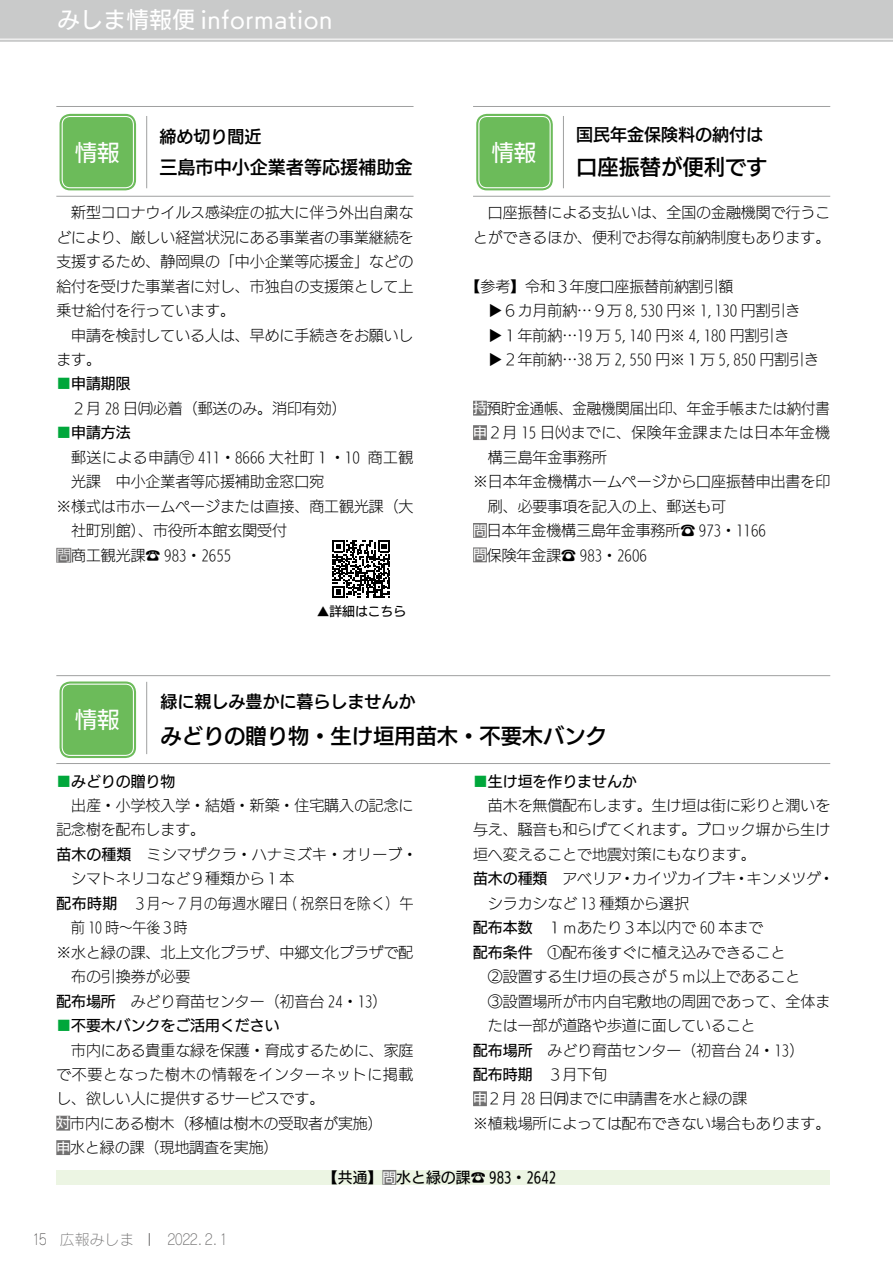
<style>
.page{position:relative;width:893px;height:1263px;background:#fff}
.page>*{position:absolute;margin:0;border:0;box-sizing:border-box;transform-origin:0 0}
.t1{font:22.35px "UD Kakugo Large Pro M";letter-spacing:.03em;color:#fff}
.t2{font:21.3px "UD Kakugo Large Pro DB";color:#000}
.t3{font:18px "UD Kakugo Large Pro DB";color:#000}
.t4{font:16.95px "UD Kakugo Large Pro DB";color:#000}
.t5{font:14.85px/24.5px "UD Kakugo Large Pro L";color:#000}
.t6{font:14.85px "UD Kakugo Large Pro M";color:#000}
.t7{font:14.85px "UD Kakugo Large Pro L";letter-spacing:.035em;color:#000}
.t8{font:14.85px "UD Kakugo Large Pro L";color:#000;scale:.96 1}
.t9{font:14.85px "UD Kakugo Large Pro L";letter-spacing:.03em;color:#000}
.t10{font:14.85px "UD Kakugo Large Pro L";letter-spacing:.035em;color:#000;scale:.92 1}
.t11{font:14.85px "Rodin Cattleya Pro L";color:#727171}
.t12{font:14.85px "UD Kakugo Large Pro L";color:#000;scale:.92 1}
.t13{font:14.85px "Rodin Cattleya Pro L";color:#595757;scale:.8 1}
.t14{font:12.75px "UD Kakugo Large Pro M";color:#000}
.s1{font-family:"UD Kakugo Large Pro L";color:#00a73b}
.s2{color:#fff}
.s3{font-family:"UD Kakugo Large Pro M";font-size:13.8px;color:#fff}
.s4{font-family:"UD Mincho Pro L"}
.s5{color:#00a73b}
.s6{font-family:"UD Kakugo Large Pro M"}
.s7{font-family:"UD Kakugo Large Pro L"}
.s8{font-family:"UD Kakugo Large Pro R"}
.s9{font-size:13.8px;color:#fff}
</style>
<div class="page">
<svg style="left:0;top:0;width:893px;height:42px;background:#cacbcb"></svg>
<hr style="left:56px;top:763px;width:774px;height:1px;background:#9fa0a0">
<div style="left:473px;top:401px;width:14px;height:15px;background:#727171"></div>
<div style="left:473px;top:425px;width:14px;height:15px;background:#727171"></div>
<div style="left:473px;top:523px;width:14px;height:15px;background:#727171"></div>
<div style="left:473px;top:547px;width:14px;height:15px;background:#727171"></div>
<div style="left:56px;top:548px;width:15px;height:15px;background:#727171"></div>
<div style="left:476px;top:114px;width:77px;height:76px;background:#6cbb5a;border-radius:11px"></div>
<div style="left:473px;top:111px;width:83px;height:83px;border:1px solid #fff;border-radius:13px"></div>
<div style="left:478px;top:116px;width:73px;height:72px;border:1px solid #fff;border-radius:8px"></div>
<div style="left:60px;top:114px;width:76px;height:76px;background:#6cbb5a;border-radius:11px"></div>
<div style="left:56px;top:111px;width:83px;height:83px;border:1px solid #fff;border-radius:13px"></div>
<div style="left:62px;top:116px;width:72px;height:72px;border:1px solid #fff;border-radius:8px"></div>
<hr style="left:473px;top:196px;width:357px;height:1px;background:#9fa0a0">
<hr style="left:56px;top:196px;width:358px;height:1px;background:#9fa0a0">
<hr style="left:563px;top:116px;width:1px;height:72px;background:#9fa0a0">
<hr style="left:146px;top:116px;width:1px;height:72px;background:#9fa0a0">
<hr style="left:473px;top:106px;width:357px;height:1px;background:#9fa0a0">
<hr style="left:56px;top:106px;width:358px;height:1px;background:#9fa0a0">
<hr style="left:56px;top:675px;width:774px;height:1px;background:#9fa0a0">
<div style="left:60px;top:681px;width:76px;height:77px;background:#6cbb5a;border-radius:11px"></div>
<div style="left:56px;top:678px;width:83px;height:83px;border:1px solid #fff;border-radius:13px"></div>
<div style="left:62px;top:684px;width:72px;height:72px;border:1px solid #fff;border-radius:8px"></div>
<hr style="left:146px;top:682px;width:1px;height:72px;background:#9fa0a0">
<div style="left:56px;top:1116px;width:14px;height:14px;background:#727171"></div>
<div style="left:56px;top:1140px;width:14px;height:15px;background:#727171"></div>
<div style="left:473px;top:1091px;width:14px;height:15px;background:#727171"></div>
<div style="left:56px;top:1170px;width:774px;height:15px;background:#ecf5e3"></div>
<div style="left:382px;top:1170px;width:14px;height:15px;background:#727171"></div>
<svg style="left:333px;top:540px;width:57px;height:58px"></svg>
<svg style="left:149px;top:1233px;width:1px;height:13px"></svg>
<h1 class="t1" style="left:57px;top:2px;width:277px">みしま情報便 information</h1>
<h1 class="t1" style="left:75px;top:134px;width:46px">情報</h1>
<p class="t4" style="left:159px;top:123px;width:104px">締め切り間近</p>
<p class="t3" style="left:159px;top:152px;width:254px">三島市中小企業者等応援補助金</p>
<h1 class="t1" style="left:492px;top:134px;width:46px">情報</h1>
<p class="t4" style="left:576px;top:121px;width:189px">国民年金保険料の納付は</p>
<h2 class="t2" style="left:576px;top:149px;width:193px">口座振替が便利です</h2>
<p class="t5" style="left:56px;top:200px;width:359px;text-align:justify;text-indent:15px">新型コロナウイルス感染症の拡大に伴う外出自粛などにより、厳しい経営状況にある事業者の事業継続を支援するため、静岡県の「中小企業等応援金」などの給付を受けた事業者に対し、市独自の支援策として上乗せ給付を行っています。</p>
<p class="t5" style="left:56px;top:322px;width:359px;text-indent:15px">申請を検討している人は、早めに手続きをお願いします。</p>
<p class="t6" style="left:56px;top:372px;width:76px"><span class="s1">■</span>申請期限</p>
<p class="t5" style="left:71px;top:396px;width:277px">２月 28 日㈪必着（郵送のみ。消印有効(</p>
<p class="t6" style="left:56px;top:421px;width:76px"><span class="s1">■</span>申請方法</p>
<p class="t7" style="left:71px;top:445px;width:344px">郵送による申請〶 411・8666 大社町１・10　商工観</p>
<p class="t5" style="left:71px;top:469px;width:254px">光課　中小企業者等応援補助金窓口宛</p>
<p class="t5" style="left:56px;top:493px;width:359px">※様式は市ホームページまたは直接、商工観光課（大</p>
<p class="t5" style="left:71px;top:518px;width:217px">社町別館）、市役所本館玄関受付</p>
<p class="t5" style="left:56px;top:542px;width:176px"><span class="s2">問</span>商工観光課☎ 983・2655</p>
<p class="t5" style="left:473px;top:200px;width:359px;text-align:right">口座振替による支払いは、全国の金融機関で行うことができるほか、便利でお得な前納制度もあります。</p>
<p class="t5" style="left:473px;top:273px;width:348px;text-indent:-7px">【参考】令和３年度口座振替前納割引額<br>　 ▶６カ月前納…９万 8,530 円※ 1,130 円割引き<br>　 ▶１年前納…19 万 5,140 円※ 4,180 円割引き<br>　 ▶２年前納…38 万 2,550 円※１万 5,850 円割引き</p>
<p class="t8" style="left:473px;top:396px;width:373px"><span class="s3">持</span>預貯金通帳、金融機関届出印、年金手帳または納付書</p>
<p class="t9" style="left:473px;top:421px;width:359px"><span class="s3">申</span>２月 15 日㈫までに、保険年金課または日本年金機</p>
<p class="t5" style="left:488px;top:444px;width:121px">構三島年金事務所</p>
<p class="t5" style="left:473px;top:469px;width:359px">※日本年金機構ホームページから口座振替申出書を印</p>
<p class="t5" style="left:488px;top:493px;width:240px">刷、必要事項を記入の上、郵送も可</p>
<p class="t5" style="left:473px;top:518px;width:294px"><span class="s3">問</span>日本年金機構三島年金事務所<span class="s4">☎</span> 973・1166</p>
<p class="t5" style="left:473px;top:542px;width:175px"><span class="s3">問</span>保険年金課<span class="s4">☎</span> 983・2606</p>
<p class="t14" style="left:317px;top:601px;width:91px">▲詳細はこちら</p>
<p class="t4" style="left:161px;top:688px;width:257px">緑に親しみ豊かに暮らしませんか</p>
<h1 class="t1" style="left:75px;top:702px;width:46px">情報</h1>
<h2 class="t2" style="left:161px;top:718px;width:448px">みどりの贈り物・生け垣用苗木・不要木バンク</h2>
<p class="t6" style="left:56px;top:769px;width:121px"><span class="s5">■</span>みどりの贈り物</p>
<p class="t5" style="left:71px;top:793px;width:344px">出産・小学校入学・結婚・新築・住宅購入の記念に</p>
<p class="t5" style="left:56px;top:817px;width:150px">記念樹を配布します。</p>
<p class="t5" style="left:56px;top:842px;width:362px"><span class="s6">苗木の種類</span>　ミシマザクラ・ハナミズキ・オリーブ・</p>
<p class="t5" style="left:71px;top:866px;width:225px">シマトネリコなど９種類から１本</p>
<p class="t10" style="left:133px;top:891px;width:307px">３月～７月の毎週水曜日 ( 祝祭日を除く）午</p>
<p class="t6" style="left:473px;top:769px;width:165px"><span class="s5">■</span>生け垣を作りませんか</p>
<p class="t5" style="left:488px;top:793px;width:344px">苗木を無償配布します。生け垣は街に彩りと潤いを</p>
<p class="t5" style="left:473px;top:817px;width:359px">与え、騒音も和らげてくれます。ブロック塀から生け</p>
<p class="t5" style="left:473px;top:842px;width:284px">垣へ変えることで地震対策にもなります。</p>
<p class="t5" style="left:819px;top:866px;width:16px">・</p>
<p class="t5" style="left:747px;top:866px;width:76px">キンメツゲ</p>
<p class="t5" style="left:632px;top:866px;width:106px">カイヅカイブキ</p>
<p class="t6" style="left:473px;top:867px;width:150px">苗木の種類<span class="s7">　アベリア</span></p>
<p class="t5" style="left:488px;top:890px;width:202px">シラカシなど 13 種類から選択</p>
<p class="t5" style="left:473px;top:915px;width:292px"><span class="s6">配布本数</span>　１ｍあたり３本以内で 60 本まで</p>
<p class="t5" style="left:473px;top:939px;width:314px"><span class="s6">配布条件</span>　①配布後すぐに植え込みできること</p>
<p class="t5" style="left:473px;top:964px;width:329px">　②設置する生け垣の長さが５ｍ以上であること</p>
<p class="t5" style="left:473px;top:988px;width:359px">　③設置場所が市内自宅敷地の周囲であって、全体ま</p>
<p class="t5" style="left:488px;top:1013px;width:269px">たは一部が道路や歩道に面していること</p>
<p class="t5" style="left:473px;top:1037px;width:333px"><span class="s6">配布場所</span>　みどり育苗センター（初音台 24・13(</p>
<p class="t5" style="left:473px;top:1062px;width:135px"><span class="s6">配布時期</span>　３月下旬</p>
<p class="t5" style="left:473px;top:1086px;width:276px"><span class="s3">申</span>２月 28 日<span class="s8">㈪</span>までに申請書を水と緑の課</p>
<p class="t5" style="left:473px;top:1110px;width:359px">※植栽場所によっては配布できない場合もあります。</p>
<p class="t6" style="left:323px;top:1165px;width:235px">【共通】<span class="s9">問</span>水と緑の課☎ 983・2642</p>
<p class="t5" style="left:620px;top:866px;width:16px">・</p>
<p class="t5" style="left:734px;top:866px;width:16px">・</p>
<p class="t6" style="left:56px;top:891px;width:63px">配布時期</p>
<p class="t12" style="left:71px;top:916px;width:128px">前 10 時～午後３時</p>
<p class="t5" style="left:56px;top:939px;width:359px">※水と緑の課、北上文化プラザ、中郷文化プラザで配</p>
<p class="t5" style="left:71px;top:964px;width:121px">布の引換券が必要</p>
<p class="t5" style="left:56px;top:988px;width:333px"><span class="s6">配布場所</span>　みどり育苗センター（初音台 24・13(</p>
<p class="t6" style="left:56px;top:1013px;width:225px"><span class="s5">■</span>不要木バンクをご活用ください</p>
<p class="t5" style="left:56px;top:1037px;width:359px;text-indent:15px">市内にある貴重な緑を保護・育成するために、家庭で不要となった樹木の情報をインターネットに掲載し、欲しい人に提供するサービスです。<br><span class="s3">対</span>市内にある樹木（移植は樹木の受取者が実施(<br><span class="s3">申</span>水と緑の課（現地調査を実施(</p>
<p class="t13" style="left:32px;top:1230px;width:20px">15</p>
<p class="t11" style="left:60px;top:1230px;width:76px">広報みしま</p>
<p class="t11" style="left:168px;top:1230px;width:61px">２０２2．2．1</p>
</div>
